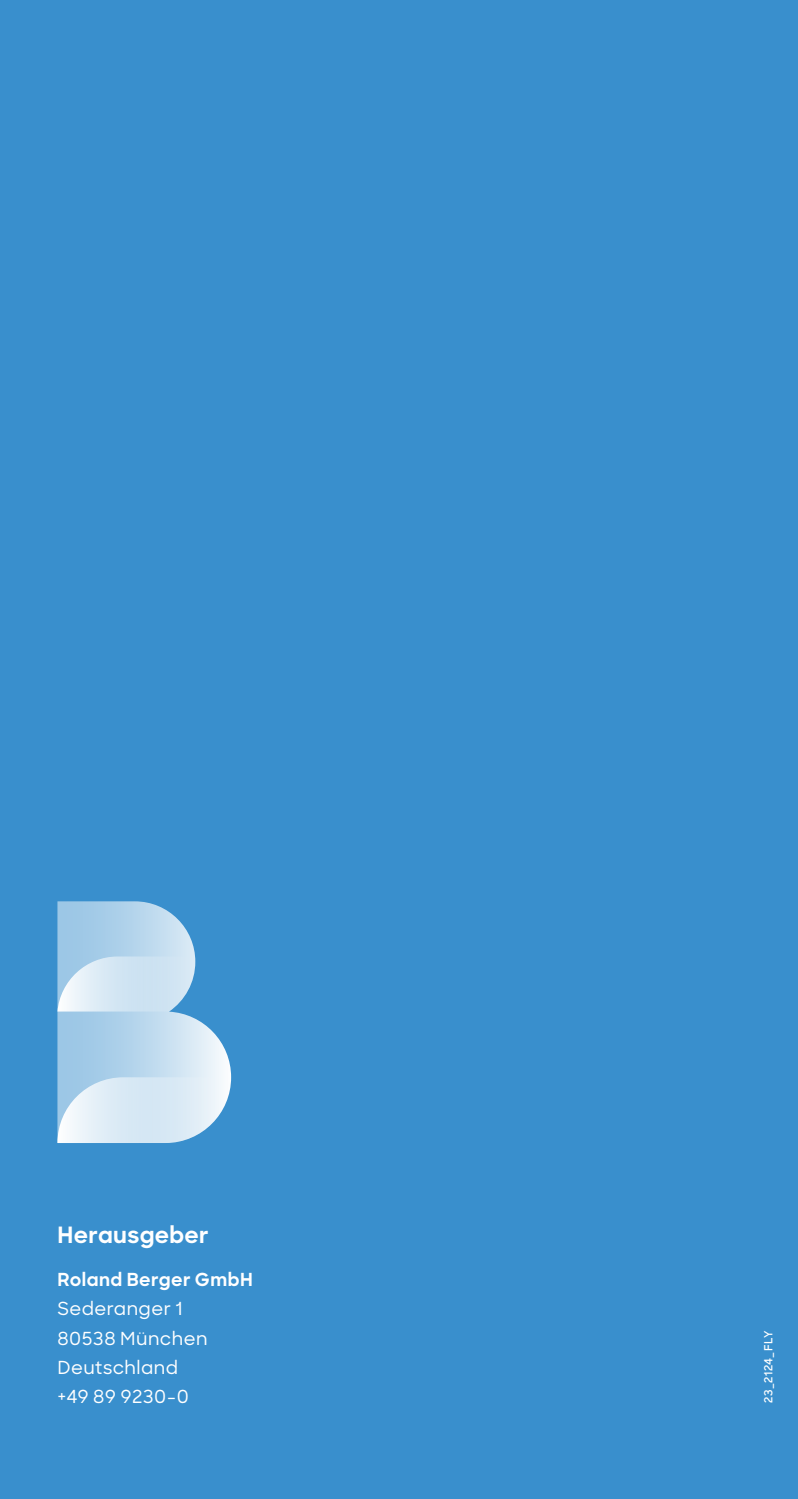
<style>
.page{position:relative;width:798px;height:1499px;background:#fff}
.page>*{position:absolute;margin:0;border:0;box-sizing:border-box;transform-origin:0 0}
.t1{font:700 22.5px "RB Design";letter-spacing:.02em;color:#fff}
.t2{font:500 18px/29.2px "RB Design";letter-spacing:.025em;color:#fff}
.t3{font:700 18px "RB Design";letter-spacing:.025em;color:#fff}
.t4{font:600 11.25px "RB Design";letter-spacing:.035em;color:#fff}
</style>
<div class="page">
<div style="left:0;top:0;width:797px;height:1499px;background:#398fcd"></div>
<svg style="left:57px;top:901px;width:174px;height:242px"></svg>
<p class="t1" style="left:57px;top:1220px;width:153px">Herausgeber</p>
<p class="t3" style="left:57px;top:1267px;width:197px">Roland Berger GmbH</p>
<p class="t2" style="left:57px;top:1294px;width:151px">Sederanger 1<br>80538 München<br>Deutschland +49 89 9230-0</p>
<p class="t4" style="left:760px;top:1403px;width:74px;rotate:-90deg">23_2124_FLY</p>
</div>
